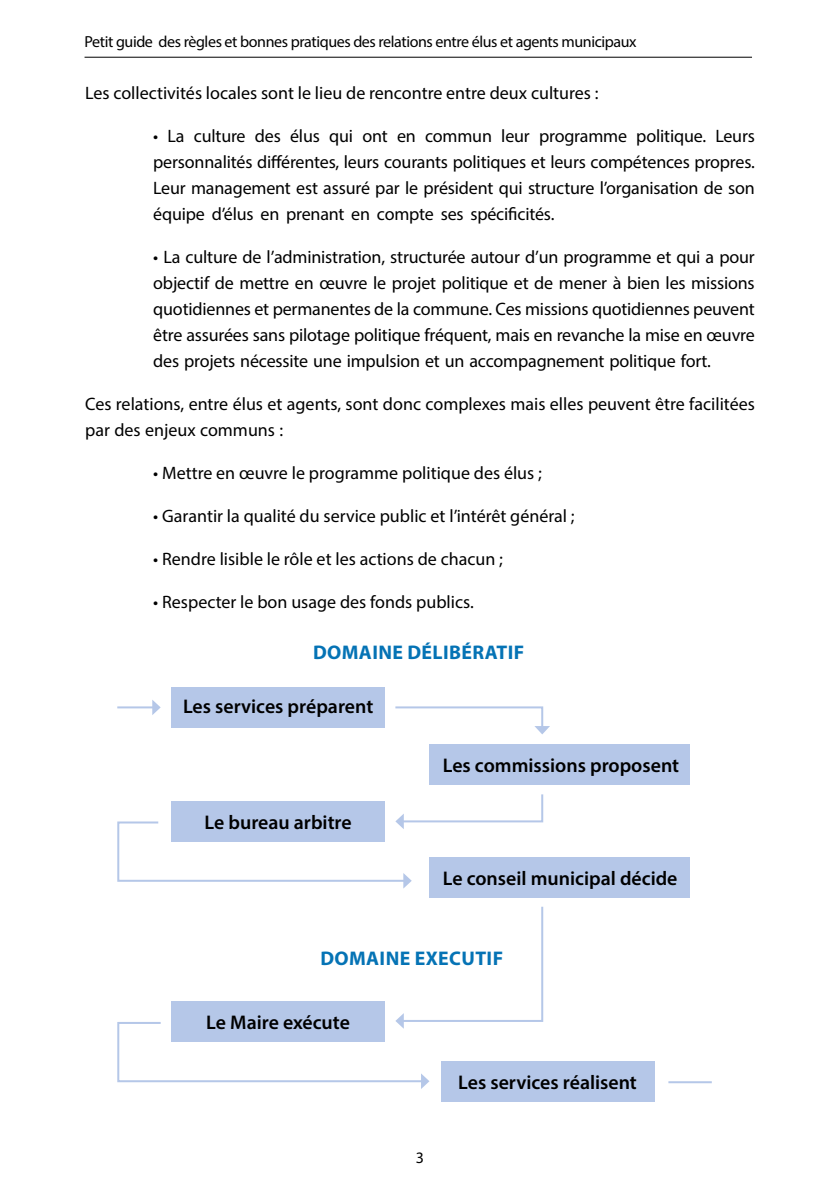
<style>
.page{position:relative;width:840px;height:1191px;background:#fff}
.page>*{position:absolute;margin:0;border:0;box-sizing:border-box;transform-origin:0 0}
.t1{font:600 19.8px "Myriad Pro";color:#000}
.t2{font:700 19.8px "Myriad Pro";letter-spacing:.02em;color:#0573b5}
.t3{font:18px/26px "Myriad Pro";color:#000;text-align:justify}
.t4{font:16px "Myriad Pro";letter-spacing:-.025em;color:#000}
</style>
<div class="page">
<hr style="left:84px;top:57px;width:667px;height:1px;background:#000">
<div style="left:171px;top:687px;width:213px;height:41px;background:#b5c7e8"></div>
<div style="left:429px;top:744px;width:260px;height:41px;background:#b5c7e8"></div>
<div style="left:429px;top:857px;width:260px;height:41px;background:#b5c7e8"></div>
<div style="left:441px;top:1060px;width:212px;height:41px;background:#b5c7e8"></div>
<svg style="left:395px;top:706px;width:154px;height:28px"></svg>
<hr style="left:117px;top:706px;width:36px;height:2px;background:#b5c7e8">
<svg style="left:152px;top:700px;width:9px;height:15px"></svg>
<hr style="left:668px;top:1081px;width:43px;height:2px;background:#b5c7e8">
<svg style="left:117px;top:794px;width:427px;height:94px"></svg>
<svg style="left:117px;top:906px;width:427px;height:183px"></svg>
<p class="t4" style="left:84px;top:32px;width:553px">Petit guide des règles et bonnes pratiques des relations entre élus et agents municipaux</p>
<p class="t3" style="left:85px;top:79px;width:514px">Les collectivités locales sont le lieu de rencontre entre deux cultures :</p>
<p class="t3" style="left:153px;top:122px;width:602px">• La culture des élus qui ont en commun leur programme politique. Leurs personnalités différentes, leurs courants politiques et leurs compétences propres.<br>Leur management est assuré par le président qui structure l’organisation de son équipe d’élus en prenant en compte ses spécificités.</p>
<p class="t3" style="left:153px;top:243px;width:602px">• La culture de l’administration, structurée autour d’un programme et qui a pour objectif de mettre en œuvre le projet politique et de mener à bien les missions quotidiennes et permanentes de la commune. Ces missions quotidiennes peuvent être assurées sans pilotage politique fréquent, mais en revanche la mise en œuvre des projets nécessite une impulsion et un accompagnement politique fort.</p>
<p class="t3" style="left:85px;top:390px;width:671px">Ces relations, entre élus et agents, sont donc complexes mais elles peuvent être facilitées par des enjeux communs :</p>
<p class="t3" style="left:153px;top:459px;width:390px">• Mettre en œuvre le programme politique des élus ;</p>
<p class="t3" style="left:153px;top:502px;width:422px">• Garantir la qualité du service public et l’intérêt général ;</p>
<p class="t3" style="left:153px;top:545px;width:351px">• Rendre lisible le rôle et les actions de chacun ;</p>
<p class="t3" style="left:153px;top:588px;width:322px">• Respecter le bon usage des fonds publics.</p>
<p class="t2" style="left:313px;top:639px;width:213px">DOMAINE DÉLIBÉRATIF</p>
<p class="t1" style="left:183px;top:694px;width:192px">Les services préparent</p>
<p class="t1" style="left:204px;top:809px;width:149px">Le bureau arbitre</p>
<p class="t1" style="left:442px;top:753px;width:238px">Les commissions proposent</p>
<p class="t1" style="left:442px;top:866px;width:236px">Le conseil municipal décide</p>
<p class="t2" style="left:320px;top:945px;width:184px">DOMAINE EXECUTIF</p>
<p class="t1" style="left:206px;top:1010px;width:145px">Le Maire exécute</p>
<p class="t4" style="left:415px;top:1148px;width:10px">3</p>
<p class="t1" style="left:458px;top:1069px;width:180px">Les services réalisent</p>
</div>
